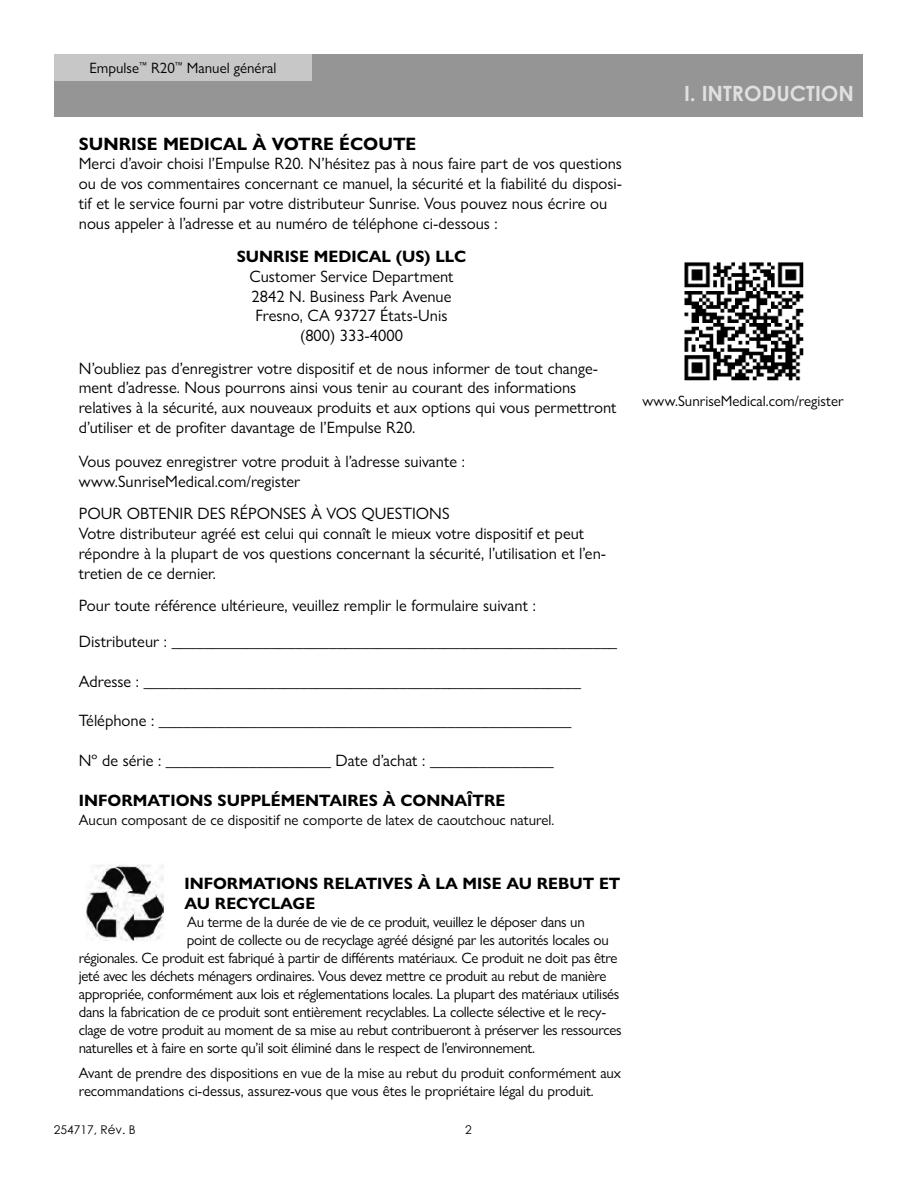
<style>
.page{position:relative;width:918px;height:1188px;background:#fff}
.page>*{position:absolute;margin:0;border:0;box-sizing:border-box;transform-origin:0 0}
.t1{font:700 21px "Century Gothic";color:#e0e0e0}
.t2{font:700 18px "Gill Sans Nova";color:#000}
.t3{font:16.5px/19.8px "Gill Sans Nova";color:#000}
.t4{font:700 16.5px/19.8px "Gill Sans Nova";color:#000}
.t5{font:15px/18px "Gill Sans Nova";letter-spacing:-.02em;color:#000}
.t6{font:15px "Gill Sans Nova";color:#000}
.t7{font:12px "Century Gothic";color:#000}
</style>
<div class="page">
<div style="left:54px;top:54px;width:809px;height:63px;background:#959595"></div>
<div style="left:54px;top:54px;width:258px;height:26px;background:#c7c7c7"></div>
<img style="left:86px;top:864px;width:78px;height:77px">
<img style="left:684px;top:262px;width:120px;height:119px">
<p class="t6" style="left:89px;top:59px;width:189px">Empulse<sup>™</sup> R20<sup>™</sup> Manuel général</p>
<p class="t2" style="left:79px;top:133px;width:339px">SUNRISE MEDICAL À VOTRE ÉCOUTE</p>
<p class="t3" style="left:79px;top:154px;width:545px">Merci d’avoir choisi l’Empulse R20. N’hésitez pas à nous faire part de vos questions ou de vos commentaires concernant ce manuel, la sécurité et la fiabilité du disposi&shy;tif et le service fourni par votre distributeur Sunrise. Vous pouvez nous écrire ou nous appeler à l’adresse et au numéro de téléphone ci-dessous :</p>
<p class="t4" style="left:237px;top:247px;width:231px">SUNRISE MEDICAL (US) LLC</p>
<p class="t3" style="left:249px;top:267px;width:206px;text-align:center">Customer Service Department<br>2842 N. Business Park Avenue<br>Fresno, CA 93727 États-Unis (800) 333-4000</p>
<p class="t3" style="left:79px;top:358px;width:539px">N’oubliez pas d’enregistrer votre dispositif et de nous informer de tout change&shy;ment d’adresse. Nous pourrons ainsi vous tenir au courant des informations relatives à la sécurité, aux nouveaux produits et aux options qui vous permettront d’utiliser et de profiter davantage de l’Empulse R20.</p>
<p class="t3" style="left:79px;top:452px;width:388px">Vous pouvez enregistrer votre produit à l’adresse suivante : www.SunriseMedical.com/register</p>
<p class="t3" style="left:79px;top:504px;width:529px">POUR OBTENIR DES RÉPONSES À VOS QUESTIONS<br>Votre distributeur agréé est celui qui connaît le mieux votre dispositif et peut répondre à la plupart de vos questions concernant la sécurité, l’utilisation et l’en&shy;tretien de ce dernier.</p>
<p class="t3" style="left:79px;top:588px;width:540px;line-height:36px">Pour toute référence ultérieure, veuillez remplir le formulaire suivant :<br>Distributeur : ______________________________________________________</p>
<p class="t3" style="left:79px;top:672px;width:504px">Adresse : _____________________________________________________</p>
<p class="t3" style="left:79px;top:711px;width:494px">Téléphone : __________________________________________________</p>
<p class="t3" style="left:79px;top:751px;width:476px">Nº de série : ____________________ Date d’achat : _______________</p>
<p class="t4" style="left:79px;top:790px;width:428px">INFORMATIONS SUPPLÉMENTAIRES À CONNAÎTRE</p>
<p class="t6" style="left:79px;top:812px;width:477px">Aucun composant de ce dispositif ne comporte de latex de caoutchouc naturel.</p>
<p class="t4" style="left:184px;top:874px;width:437px">INFORMATIONS RELATIVES À LA MISE AU REBUT ET<br>AU RECYCLAGE</p>
<p class="t5" style="left:187px;top:913px;width:399px">Au terme de la durée de vie de ce produit, veuillez le déposer dans un</p>
<p class="t5" style="left:187px;top:931px;width:424px">point de collecte ou de recyclage agréé désigné par les autorités locales ou</p>
<p class="t5" style="left:79px;top:949px;width:540px">régionales. Ce produit est fabriqué à partir de différents matériaux. Ce produit ne doit pas être</p>
<p class="t5" style="left:79px;top:967px;width:529px">jeté avec les déchets ménagers ordinaires. Vous devez mettre ce produit au rebut de manière</p>
<p class="t5" style="left:79px;top:985px;width:542px">appropriée, conformément aux lois et réglementations locales. La plupart des matériaux utilisés</p>
<p class="t5" style="left:79px;top:1003px;width:529px">dans la fabrication de ce produit sont entièrement recyclables. La collecte sélective et le recy-</p>
<p class="t5" style="left:79px;top:1021px;width:544px">clage de votre produit au moment de sa mise au rebut contribueront à préserver les ressources</p>
<p class="t5" style="left:79px;top:1039px;width:458px">naturelles et à faire en sorte qu’il soit éliminé dans le respect de l’environnement.</p>
<p class="t5" style="left:79px;top:1064px;width:544px">Avant de prendre des dispositions en vue de la mise au rebut du produit conformément aux recommandations ci-dessus, assurez-vous que vous êtes le propriétaire légal du produit.</p>
<p class="t7" style="left:54px;top:1124px;width:83px">254717, Rév. B</p>
<p class="t7" style="left:465px;top:1124px;width:8px">2</p>
<p class="t1" style="left:684px;top:84px;width:172px">I. INTRODUCTION</p>
<p class="t6" style="left:642px;top:393px;width:203px">www.SunriseMedical.com/register</p>
</div>
